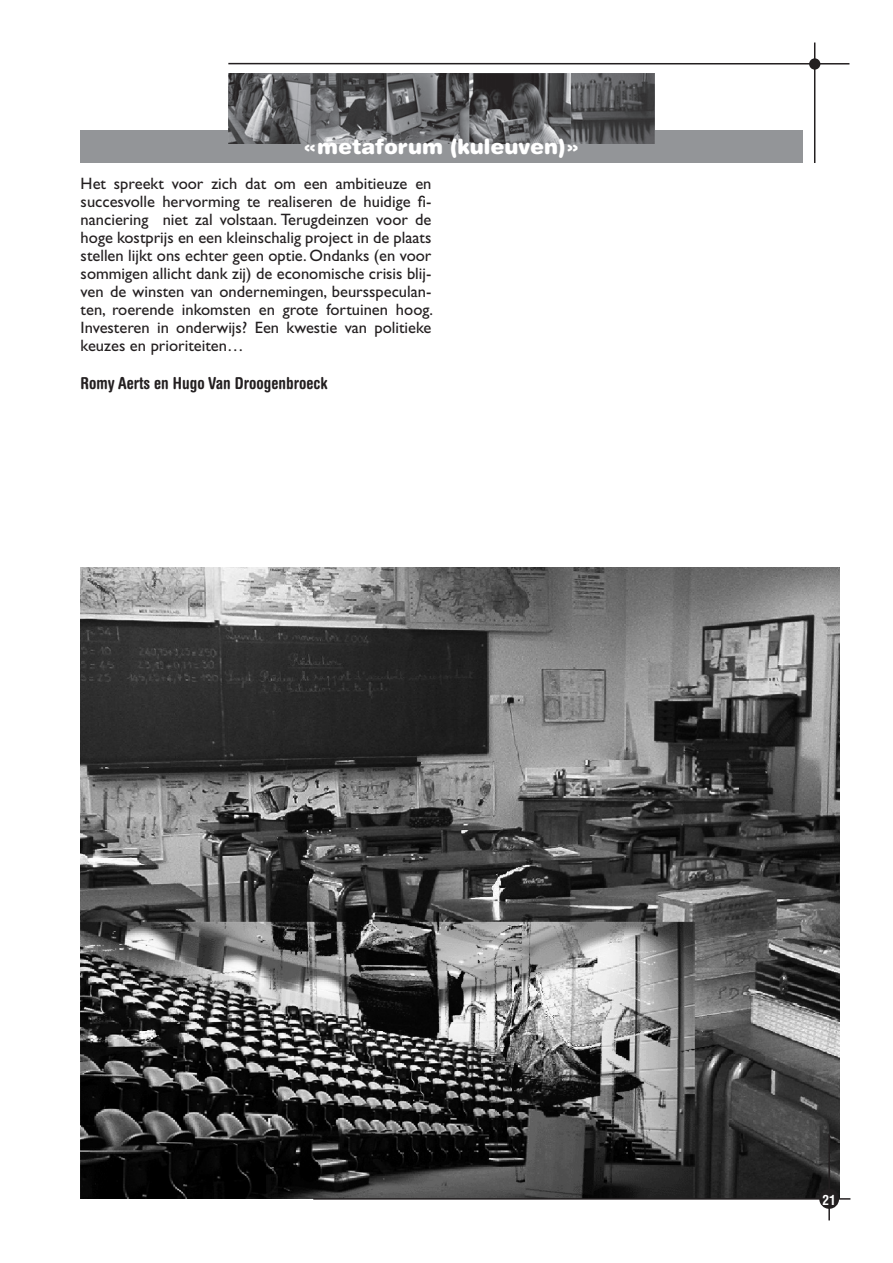
<style>
.page{position:relative;width:893px;height:1263px;background:#fff}
.page>*{position:absolute;margin:0;border:0;box-sizing:border-box;transform-origin:0 0}
.texte_10_inter_11{font:900 21px "Helvetica Rounded LT Std";color:#fff}
.texte_10_inter_11-2{font:16.5px/18px "Gill Sans Std";color:#231f20;text-align:justify}
.auteur_article{font:700 condensed 16.5px "Helvetica Rounded LT Std";color:#231f20}
.t1{font:700 condensed 13.5px "Helvetica LT Std";color:#fff}
</style>
<div class="page">
<img style="left:81px;top:568px;width:758px;height:631px">
<hr style="left:828px;top:1134px;width:2px;height:86px;background:#231f20">
<div style="left:819px;top:1189px;width:20px;height:20px;background:#231f20;border-radius:50%"></div>
<hr style="left:313px;top:1198px;width:537px;height:2px;background:#231f20">
<div style="left:80px;top:130px;width:723px;height:33px;background:#939598"></div>
<img style="left:228px;top:73px;width:426px;height:71px">
<hr style="left:228px;top:63px;width:621px;height:2px;background:#231f20">
<hr style="left:814px;top:43px;width:1px;height:120px;background:#231f20">
<div style="left:809px;top:58px;width:11px;height:12px;background:#231f20;border-radius:50%"></div>
<p class="texte_10_inter_11" style="left:303px;top:133px;width:278px">«metaforum (kuleuven)»</p>
<p class="texte_10_inter_11-2" style="left:81px;top:175px;width:354px">Het spreekt voor zich dat om een ambitieuze en succesvolle hervorming te realiseren de huidige fi&shy;nanciering niet zal volstaan. Terugdeinzen voor de hoge kostprijs en een kleinschalig project in de plaats stellen lijkt ons echter geen optie. Ondanks (en voor sommigen allicht dank zij) de economische crisis blij&shy;ven de winsten van ondernemingen, beursspeculan&shy;ten, roerende inkomsten en grote fortuinen hoog.<br>Investeren in onderwijs? Een kwestie van politieke keuzes en prioriteiten…</p>
<p class="auteur_article" style="left:81px;top:373px;width:249px">Romy Aerts en Hugo Van Droogenbroeck</p>
<p class="t1" style="left:822px;top:1191px;width:15px">21</p>
</div>
